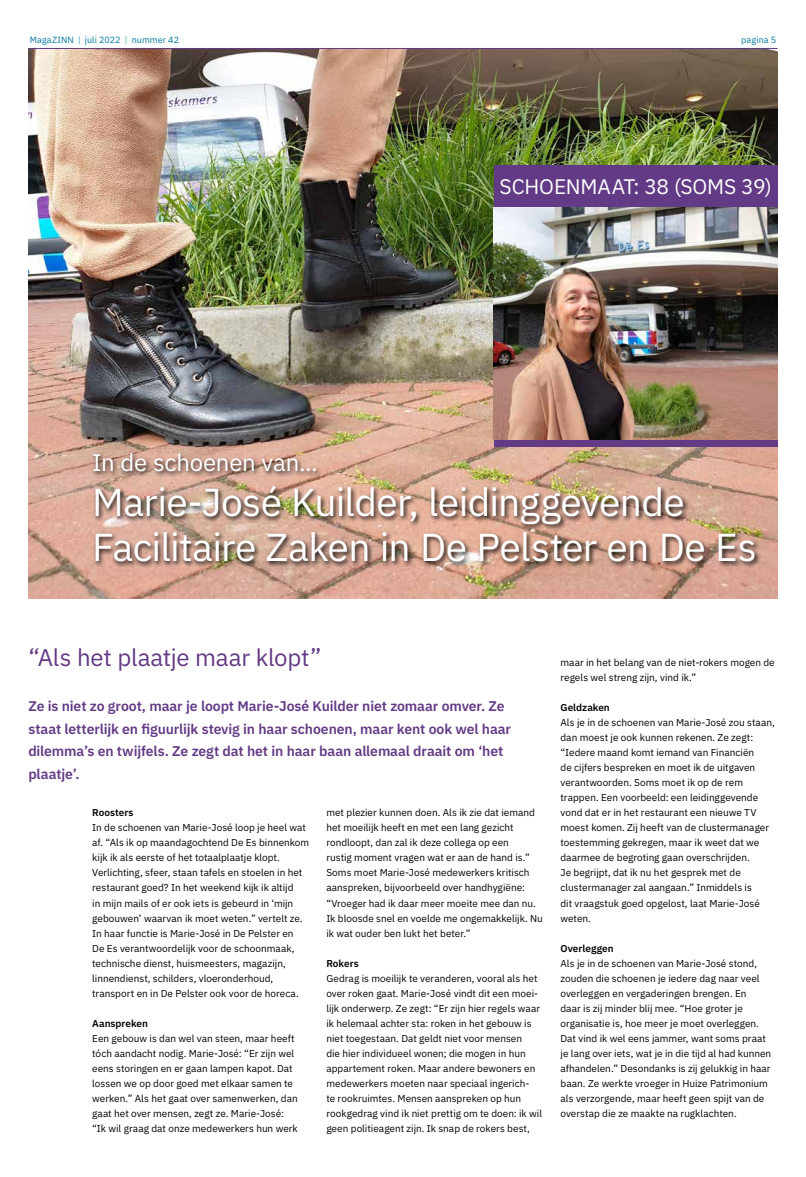
<style>
.page{position:relative;width:806px;height:1177px;background:#fff}
.page>*{position:absolute;margin:0;border:0;box-sizing:border-box;transform-origin:0 0}
.t1{font:39px/45px "IBM Plex Sans";letter-spacing:-.02em;color:#fff}
.t2{font:24px "IBM Plex Sans";letter-spacing:-.01em;color:#633a85}
.t3{font:24px "IBM Plex Sans";letter-spacing:-.01em;color:#fff}
.t4{font:21px "IBM Plex Sans";letter-spacing:-.01em;color:#fff}
.t5{font:600 14px/22.5px "IBM Plex Sans";letter-spacing:-.01em;color:#633a85}
.t6{font:10px/15px "IBM Plex Sans";color:#000}
.t7{font:600 10px "IBM Plex Sans";color:#000}
.t8{font:9px "IBM Plex Sans";letter-spacing:.005em;color:#00779f}
.s1{font-weight:300}
</style>
<div class="page">
<img style="left:28px;top:49px;width:749px;height:549px">
<div style="left:91px;top:451px;width:670px;height:117px;background:#000;opacity:.93"></div>
<div style="left:493px;top:439px;width:284px;height:7px;background:#633a85"></div>
<div style="left:493px;top:165px;width:284px;height:42px;background:#633a85"></div>
<img style="left:493px;top:207px;width:284px;height:232px">
<hr style="left:28px;top:48px;width:749px;height:1px;background:#633a85">
<p class="t8" style="left:30px;top:33px;width:151px">MagaZINN <span class="s1">|</span> juli 2022 <span class="s1">|</span> nummer 42</p>
<p class="t8" style="left:740px;top:33px;width:36px">pagina 5</p>
<h3 class="t4" style="left:499px;top:171px;width:273px">SCHOENMAAT: 38 (SOMS 39)</h3>
<h2 class="t3" style="left:92px;top:444px;width:227px">In de schoenen van...</h2>
<h1 class="t1" style="left:92px;top:476px;width:665px">Marie-José Kuilder, leidinggevende<br>Facilitaire Zaken in De Pelster en De Es</h1>
<h2 class="t2" style="left:28px;top:639px;width:294px">“Als het plaatje maar klopt”</h2>
<h3 class="t5" style="left:28px;top:694px;width:484px">Ze is niet zo groot, maar je loopt Marie-José Kuilder niet zomaar omver. Ze staat letterlijk en figuurlijk stevig in haar schoenen, maar kent ook wel haar dilemma’s en twijfels. Ze zegt dat het in haar baan allemaal draait om ‘het plaatje’.</h3>
<p class="t7" style="left:92px;top:805px;width:43px">Roosters</p>
<p class="t6" style="left:92px;top:819px;width:218px">In de schoenen van Marie-José loop je heel wat af. “Als ik op maandagochtend De Es binnenkom kijk ik als eerste of het totaalplaatje klopt.<br>Verlichting, sfeer, staan tafels en stoelen in het restaurant goed? In het weekend kijk ik altijd<br>in mijn mails of er ook iets is gebeurd in ‘mijn gebouwen’ waarvan ik moet weten.” vertelt ze.<br>In haar functie is Marie-José in De Pelster en<br>De Es verantwoordelijk voor de schoonmaak, technische dienst, huismeesters, magazijn, linnendienst, schilders, vloeronderhoud, transport en in De Pelster ook voor de horeca.</p>
<p class="t7" style="left:92px;top:1015px;width:57px">Aanspreken</p>
<p class="t6" style="left:92px;top:1029px;width:207px">Een gebouw is dan wel van steen, maar heeft tóch aandacht nodig. Marie-José: “Er zijn wel eens storingen en er gaan lampen kapot. Dat lossen we op door goed met elkaar samen te werken.” Als het gaat over samenwerken, dan gaat het over mensen, zegt ze. Marie-José: “Ik wil graag dat onze medewerkers hun werk</p>
<p class="t6" style="left:326px;top:804px;width:218px">met plezier kunnen doen. Als ik zie dat iemand het moeilijk heeft en met een lang gezicht rondloopt, dan zal ik deze collega op een<br>rustig moment vragen wat er aan de hand is.” Soms moet Marie-José medewerkers kritisch aanspreken, bijvoorbeeld over handhygiëne: “Vroeger had ik daar meer moeite mee dan nu.<br>Ik bloosde snel en voelde me ongemakkelijk. Nu ik wat ouder ben lukt het beter.”</p>
<p class="t7" style="left:326px;top:955px;width:34px">Rokers</p>
<p class="t6" style="left:326px;top:969px;width:217px">Gedrag is moeilijk te veranderen, vooral als het over roken gaat. Marie-José vindt dit een moei&shy;lijk onderwerp. Ze zegt: “Er zijn hier regels waar ik helemaal achter sta: roken in het gebouw is niet toegestaan. Dat geldt niet voor mensen<br>die hier individueel wonen; die mogen in hun appartement roken. Maar andere bewoners en medewerkers moeten naar speciaal ingerich-<br>te rookruimtes. Mensen aanspreken op hun rookgedrag vind ik niet prettig om te doen: ik wil geen politieagent zijn. Ik snap de rokers best,</p>
<p class="t6" style="left:560px;top:654px;width:216px">maar in het belang van de niet-rokers mogen de regels wel streng zijn, vind ik.”</p>
<p class="t7" style="left:560px;top:700px;width:51px">Geldzaken</p>
<p class="t6" style="left:560px;top:714px;width:216px">Als je in de schoenen van Marie-José zou staan, dan moest je ook kunnen rekenen. Ze zegt: “Iedere maand komt iemand van Financiën<br>de cijfers bespreken en moet ik de uitgaven verantwoorden. Soms moet ik op de rem trappen. Een voorbeeld: een leidinggevende vond dat er in het restaurant een nieuwe TV moest komen. Zij heeft van de clustermanager toestemming gekregen, maar ik weet dat we daarmee de begroting gaan overschrijden.<br>Je begrijpt, dat ik nu het gesprek met de clustermanager zal aangaan.” Inmiddels is<br>dit vraagstuk goed opgelost, laat Marie-José weten.</p>
<p class="t7" style="left:560px;top:940px;width:55px">Overleggen</p>
<p class="t6" style="left:560px;top:954px;width:212px">Als je in de schoenen van Marie-José stond, zouden die schoenen je iedere dag naar veel overleggen en vergaderingen brengen. En<br>daar is zij minder blij mee. “Hoe groter je organisatie is, hoe meer je moet overleggen.<br>Dat vind ik wel eens jammer, want soms praat je lang over iets, wat je in die tijd al had kunnen afhandelen.” Desondanks is zij gelukkig in haar baan. Ze werkte vroeger in Huize Patrimonium als verzorgende, maar heeft geen spijt van de overstap die ze maakte na rugklachten.</p>
</div>
